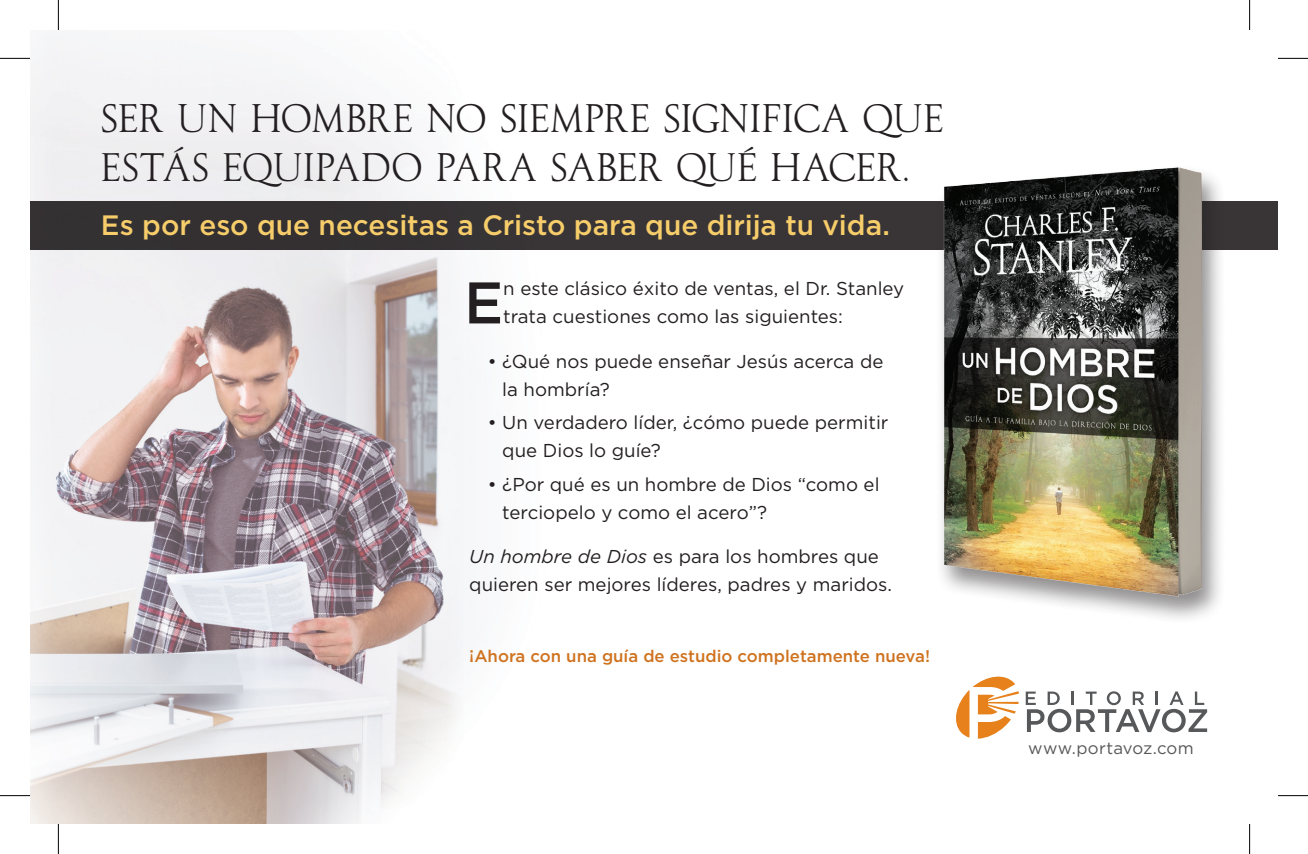
<style>
.page{position:relative;width:1308px;height:854px;background:#fff}
.page>*{position:absolute;margin:0;border:0;box-sizing:border-box;transform-origin:0 0}
.t1{font:500 58.6px "Gotham";color:#231f20}
.t2{font:35.2px/49px "LTC Record Title";letter-spacing:.015em;color:#231f20}
.t3{font:500 28px "Gotham";color:#f6cd6a}
.t4{font:18.6px/28px "Gotham";color:#231f20}
.t5{font:500 16.8px "Gotham";color:#cf7320}
.t6{font:16.8px "Gotham";letter-spacing:.015em;color:#58585a}
.s1{font-style:italic}
</style>
<div class="page">
<img style="left:30px;top:30px;width:1178px;height:794px">
<div style="left:30px;top:201px;width:1247px;height:49px;background:#383435"></div>
<svg style="left:1025px;top:691px;width:181px;height:41px"></svg>
<svg style="left:951px;top:673px;width:67px;height:65px"></svg>
<div style="left:933px;top:164px;width:293px;height:463px;background:#231f20;opacity:.5"></div>
<img style="left:941px;top:159px;width:260px;height:445px">
<hr style="left:0;top:58px;width:30px;height:1px;background:#000">
<hr style="left:1277px;top:58px;width:30px;height:1px;background:#000">
<hr style="left:0;top:795px;width:30px;height:1px;background:#000">
<hr style="left:1277px;top:795px;width:30px;height:1px;background:#000">
<hr style="left:58px;top:0;width:1px;height:30px;background:#000">
<hr style="left:58px;top:824px;width:1px;height:30px;background:#000">
<hr style="left:1249px;top:0;width:1px;height:30px;background:#000">
<hr style="left:1249px;top:824px;width:1px;height:30px;background:#000">
<h2 class="t2" style="left:101px;top:93px;width:843px">SER UN HOMBRE NO SIEMPRE SIGNIFICA QUE<br>ESTÁS EQUIPADO PARA SABER QUÉ HACER.</h2>
<h3 class="t3" style="left:101px;top:209px;width:790px">Es por eso que necesitas a Cristo para que dirija tu vida.</h3>
<h1 class="t1" style="left:464px;top:269px;width:41px">E</h1>
<p class="t4" style="left:503px;top:274px;width:402px">n este clásico éxito de ventas, el Dr. Stanley trata cuestiones como las siguientes:</p>
<p class="t4" style="left:502px;top:347px;width:382px;text-indent:-15px">• ¿Qué nos puede enseñar Jesús acerca de la hombría?</p>
<p class="t4" style="left:502px;top:408px;width:387px;text-indent:-15px">• Un verdadero líder, ¿cómo puede permitir que Dios lo guíe?</p>
<p class="t4" style="left:502px;top:470px;width:379px;text-indent:-15px">• ¿Por qué es un hombre de Dios “como el terciopelo y como el acero”?</p>
<p class="t4" style="left:469px;top:542px;width:424px"><span class="s1">Un hombre de Dios</span> es para los hombres que quieren ser mejores líderes, padres y maridos.</p>
<p class="t5" style="left:469px;top:646px;width:462px">¡Ahora con una guía de estudio completamente nueva!</p>
<p class="t6" style="left:1027px;top:738px;width:167px">www.portavoz.com</p>
</div>
